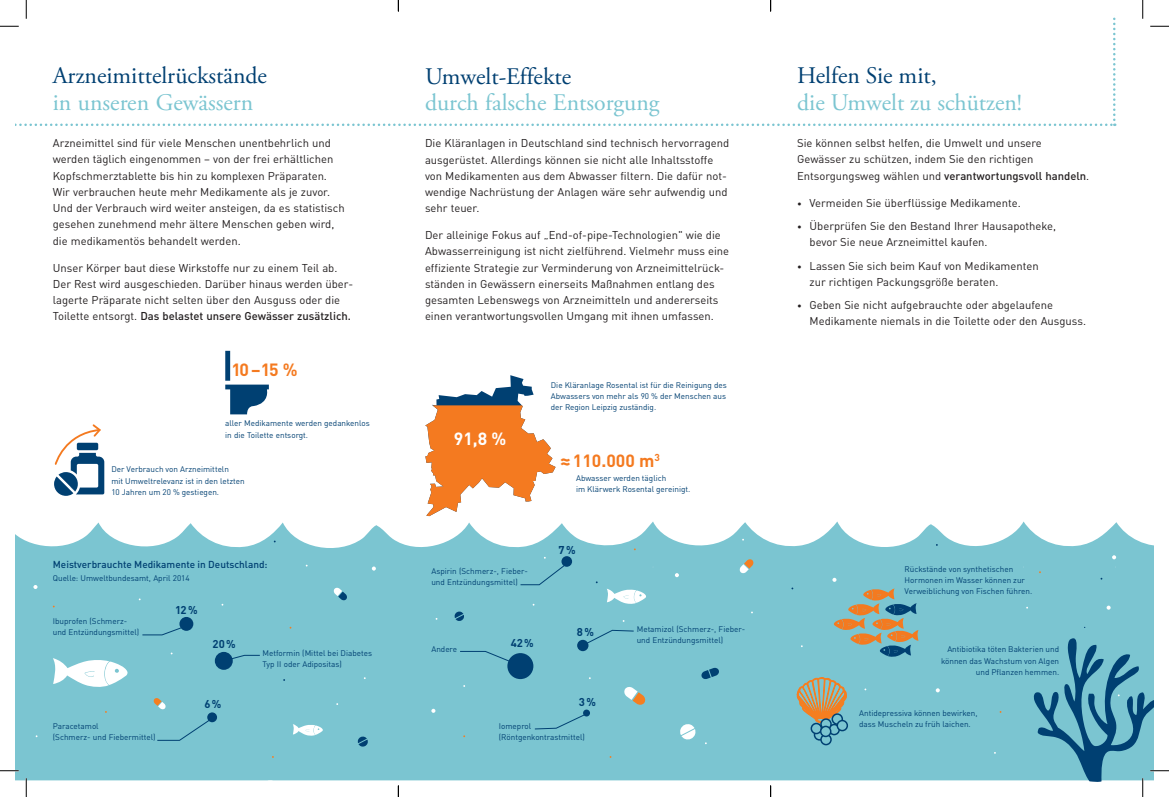
<style>
.page{position:relative;width:1169px;height:797px;background:#fff}
.page>*{position:absolute;margin:0;border:0;box-sizing:border-box;transform-origin:0 0}
.t1{font:23.75px "Adobe Garamond Pro";color:#7bc5d1}
.t2{font:23.75px "Adobe Garamond Pro";color:#004072}
.t3{font:700 17.5px "DIN Pro";color:#f47a20}
.t4{font:700 17.5px "DIN Pro";color:#fff}
.t5{font:11.25px/16.2px "DIN Pro";color:#231f20}
.t6{font:700 11.25px "DIN Pro";color:#004072}
.t7{font:500 10px "DIN Pro";color:#004072}
.t8{font:8.12px/11.2px "DIN Pro";color:#004072}
.s1{font-weight:500}
.s2{font-size:9px}
</style>
<div class="page">
<svg style="left:16px;top:123px;width:1095px;height:3px"></svg>
<svg style="left:1113px;top:17px;width:2px;height:109px"></svg>
<svg style="left:425px;top:375px;width:130px;height:141px"></svg>
<svg style="left:54px;top:424px;width:50px;height:72px"></svg>
<svg style="left:16px;top:521px;width:1137px;height:259px;background:#86c9d4"></svg>
<svg style="left:623px;top:686px;width:23px;height:19px"></svg>
<svg style="left:453px;top:611px;width:13px;height:10px"></svg>
<svg style="left:701px;top:667px;width:18px;height:12px"></svg>
<svg style="left:678px;top:723px;width:20px;height:17px"></svg>
<svg style="left:739px;top:559px;width:15px;height:14px"></svg>
<svg style="left:333px;top:587px;width:14px;height:13px"></svg>
<svg style="left:356px;top:736px;width:13px;height:11px"></svg>
<svg style="left:153px;top:697px;width:13px;height:12px"></svg>
<svg style="left:262px;top:779px;width:17px;height:2px"></svg>
<svg style="left:53px;top:658px;width:75px;height:30px"></svg>
<svg style="left:293px;top:724px;width:30px;height:12px"></svg>
<svg style="left:607px;top:588px;width:39px;height:16px"></svg>
<svg style="left:288px;top:564px;width:20px;height:11px"></svg>
<svg style="left:372px;top:566px;width:4px;height:4px"></svg>
<svg style="left:33px;top:585px;width:5px;height:4px"></svg>
<svg style="left:675px;top:573px;width:4px;height:4px"></svg>
<svg style="left:1112px;top:555px;width:4px;height:4px"></svg>
<svg style="left:1000px;top:529px;width:4px;height:4px"></svg>
<svg style="left:829px;top:724px;width:10px;height:10px"></svg>
<div style="left:828px;top:723px;width:12px;height:12px;border:1px solid #004072;border-radius:50%"></div>
<svg style="left:814px;top:729px;width:10px;height:10px"></svg>
<div style="left:814px;top:729px;width:11px;height:11px;border:1px solid #004072;border-radius:50%"></div>
<svg style="left:811px;top:723px;width:10px;height:10px"></svg>
<div style="left:810px;top:722px;width:12px;height:12px;border:1px solid #004072;border-radius:50%"></div>
<svg style="left:821px;top:734px;width:10px;height:10px"></svg>
<div style="left:820px;top:733px;width:12px;height:12px;border:1px solid #004072;border-radius:50%"></div>
<svg style="left:837px;top:720px;width:10px;height:10px"></svg>
<div style="left:836px;top:719px;width:12px;height:12px;border:1px solid #004072;border-radius:50%"></div>
<svg style="left:820px;top:726px;width:10px;height:10px"></svg>
<div style="left:820px;top:725px;width:11px;height:12px;border:1px solid #004072;border-radius:50%"></div>
<svg style="left:791px;top:578px;width:127px;height:149px;background:#87b6b6"></svg>
<svg style="left:1106px;top:605px;width:4px;height:4px"></svg>
<svg style="left:935px;top:688px;width:5px;height:4px"></svg>
<svg style="left:231px;top:654px;width:29px;height:8px"></svg>
<div style="left:215px;top:652px;width:18px;height:17px;background:#004072;border-radius:9px"></div>
<svg style="left:142px;top:623px;width:50px;height:12px"></svg>
<div style="left:179px;top:617px;width:14px;height:14px;background:#004072;border-radius:7px"></div>
<svg style="left:520px;top:557px;width:48px;height:28px"></svg>
<div style="left:561px;top:556px;width:11px;height:10px;background:#004072;border-radius:5px"></div>
<svg style="left:157px;top:717px;width:57px;height:24px"></svg>
<div style="left:207px;top:712px;width:10px;height:10px;background:#004072;border-radius:5px"></div>
<svg style="left:579px;top:629px;width:55px;height:19px"></svg>
<div style="left:577px;top:640px;width:11px;height:11px;background:#004072;border-radius:6px"></div>
<svg style="left:534px;top:712px;width:54px;height:17px"></svg>
<div style="left:583px;top:709px;width:7px;height:7px;background:#004072;border-radius:3px"></div>
<svg style="left:459px;top:650px;width:65px;height:17px"></svg>
<div style="left:507px;top:653px;width:26px;height:26px;background:#004072;border-radius:13px"></div>
<svg style="left:225px;top:351px;width:44px;height:63px"></svg>
<svg style="left:431px;top:708px;width:4px;height:5px"></svg>
<svg style="left:0;top:25px;width:19px;height:2px"></svg>
<svg style="left:1150px;top:25px;width:19px;height:2px"></svg>
<svg style="left:0;top:770px;width:19px;height:1px"></svg>
<svg style="left:25px;top:0;width:2px;height:19px"></svg>
<svg style="left:25px;top:778px;width:2px;height:19px"></svg>
<svg style="left:1142px;top:0;width:1px;height:19px"></svg>
<svg style="left:1033px;top:626px;width:136px;height:171px"></svg>
<svg style="left:398px;top:785px;width:1px;height:12px"></svg>
<svg style="left:770px;top:785px;width:1px;height:12px"></svg>
<h1 class="t2" style="left:53px;top:62px;width:216px">Arzneimittelrückstände</h1>
<h1 class="t1" style="left:53px;top:88px;width:202px">in unseren Gewässern</h1>
<p class="t5" style="left:53px;top:134px;width:293px">Arzneimittel sind für viele Menschen unentbehrlich und werden täglich eingenommen – von der frei erhältlichen Kopfschmerztablette bis hin zu komplexen Präparaten.<br>Wir verbrauchen heute mehr Medikamente als je zuvor.<br>Und der Verbrauch wird weiter ansteigen, da es statistisch gesehen zunehmend mehr ältere Menschen geben wird, die medikamentös behandelt werden.</p>
<p class="t5" style="left:53px;top:258px;width:302px">Unser Körper baut diese Wirkstoffe nur zu einem Teil ab.<br>Der Rest wird ausgeschieden. Darüber hinaus werden über&shy;lagerte Präparate nicht selten über den Ausguss oder die Toilette entsorgt. <span class="s1">Das belastet unsere Gewässer zusätzlich.</span></p>
<h2 class="t3" style="left:231px;top:355px;width:68px">10 –15 %</h2>
<p class="t8" style="left:225px;top:417px;width:146px">aller Medikamente werden gedankenlos in die Toilette entsorgt.</p>
<p class="t8" style="left:111px;top:463px;width:135px">Der Verbrauch von Arzneimitteln<br>mit Umweltrelevanz ist in den letzten<br>10 Jahren um 20 % gestiegen.</p>
<p class="t7" style="left:53px;top:556px;width:216px">Meistverbrauchte Medikamente in Deutschland:</p>
<p class="t8" style="left:53px;top:571px;width:138px">Quelle: Umweltbundesamt, April 2014</p>
<p class="t6" style="left:175px;top:600px;width:24px">12%</p>
<h1 class="t2" style="left:425px;top:62px;width:148px">Umwelt-Effekte</h1>
<h1 class="t1" style="left:425px;top:88px;width:236px">durch falsche Entsorgung</h1>
<p class="t5" style="left:425px;top:134px;width:306px">Die Kläranlagen in Deutschland sind technisch hervorragend ausgerüstet. Allerdings können sie nicht alle Inhaltsstoffe von Medikamenten aus dem Abwasser filtern. Die dafür not&shy;wendige Nachrüstung der Anlagen wäre sehr aufwendig und sehr teuer.</p>
<p class="t5" style="left:425px;top:226px;width:306px">Der alleinige Fokus auf „End-of-pipe-Technologien" wie die Abwasserreinigung ist nicht zielführend. Vielmehr muss eine effiziente Strategie zur Verminderung von Arzneimittelrück&shy;ständen in Gewässern einerseits Maßnahmen entlang des gesamten Lebenswegs von Arzneimitteln und andererseits einen verantwortungsvollen Umgang mit ihnen umfassen.</p>
<h2 class="t4" style="left:454px;top:424px;width:54px">91,8 %</h2>
<p class="t8" style="left:431px;top:564px;width:98px">Aspirin (Schmerz-, Fieber&shy;und Entzündungsmittel)</p>
<p class="t8" style="left:551px;top:378px;width:177px;text-align:justify">Die Kläranlage Rosental ist für die Reinigung des Abwassers von mehr als 90 % der Menschen aus der Region Leipzig zuständig.</p>
<h2 class="t3" style="left:560px;top:446px;width:101px">≈110.000 m<sup>3</sup></h2>
<p class="t8" style="left:576px;top:472px;width:116px">Abwasser werden täglich<br>im Klärwerk Rosental gereinigt.</p>
<p class="t6" style="left:558px;top:540px;width:19px">7%</p>
<p class="t8" style="left:53px;top:614px;width:88px">Ibuprofen (Schmerz&shy;und Entzündungsmittel)</p>
<p class="t8" style="left:53px;top:719px;width:104px">Paracetamol<br>(Schmerz- und Fiebermittel)</p>
<p class="t6" style="left:213px;top:634px;width:25px">20%</p>
<p class="t6" style="left:511px;top:634px;width:25px">42%</p>
<p class="t8" style="left:431px;top:642px;width:27px">Andere</p>
<p class="t8" style="left:262px;top:646px;width:111px">Metformin (Mittel bei Diabetes<br>Typ II oder Adipositas)</p>
<p class="t6" style="left:204px;top:695px;width:19px">6%</p>
<p class="t6" style="left:577px;top:622px;width:19px">8%</p>
<p class="t6" style="left:579px;top:692px;width:19px">3%</p>
<p class="t8" style="left:499px;top:719px;width:87px">Iomeprol (Röntgenkontrastmittel)</p>
<p class="t8" style="left:637px;top:622px;width:110px">Metamizol (Schmerz-, Fieber&shy;und Entzündungsmittel)</p>
<h1 class="t2" style="left:797px;top:62px;width:141px">Helfen Sie mit,</h1>
<h1 class="t1" style="left:797px;top:88px;width:226px">die Umwelt zu schützen!</h1>
<p class="t5" style="left:797px;top:134px;width:294px">Sie können selbst helfen, die Umwelt und unsere<br>Gewässer zu schützen, indem Sie den richtigen<br>Entsorgungsweg wählen und <span class="s1">verantwortungsvoll handeln</span>.</p>
<p class="t5" style="left:797px;top:193px;width:225px"><span class="s2">•</span> Vermeiden Sie überflüssige Medikamente.</p>
<p class="t5" style="left:809px;top:217px;width:248px;text-indent:-12px"><span class="s2">•</span> Überprüfen Sie den Bestand Ihrer Hausapotheke, bevor Sie neue Arzneimittel kaufen.</p>
<p class="t5" style="left:809px;top:256px;width:231px;text-indent:-12px"><span class="s2">•</span> Lassen Sie sich beim Kauf von Medikamenten zur richtigen Packungsgröße beraten.</p>
<p class="t5" style="left:809px;top:296px;width:278px;text-indent:-12px"><span class="s2">•</span> Geben Sie nicht aufgebrauchte oder abgelaufene<br>Medikamente niemals in die Toilette oder den Ausguss.</p>
<p class="t8" style="left:904px;top:562px;width:129px">Rückstände von synthetischen<br>Hormonen im Wasser können zur<br>Verweiblichung von Fischen führen.</p>
<p class="t8" style="left:941px;top:643px;width:120px;text-align:right">Antibiotika töten Bakterien und können das Wachstum von Algen und Pflanzen hemmen.</p>
<p class="t8" style="left:859px;top:706px;width:120px">Antidepressiva können bewirken, dass Muscheln zu früh laichen.</p>
</div>
